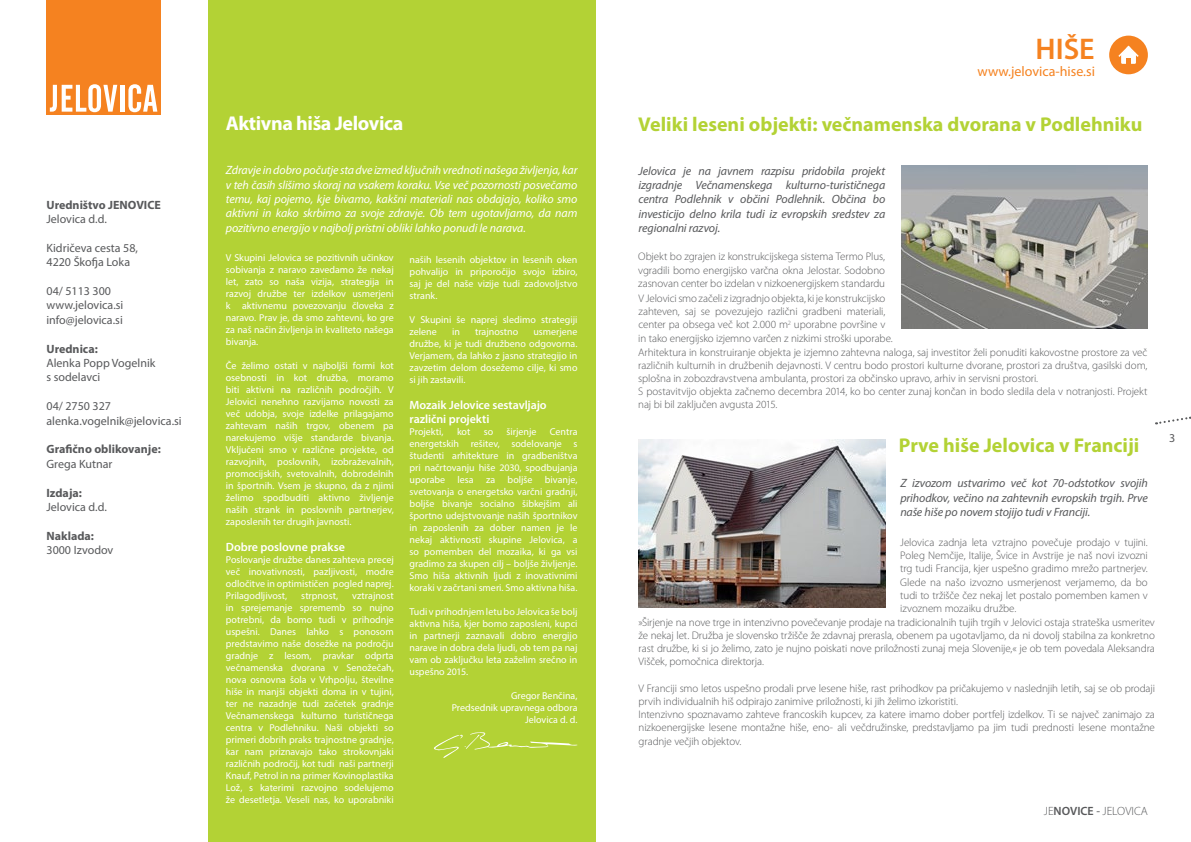
<style>
.page{position:relative;width:1191px;height:842px;background:#fff}
.page>*{position:absolute;margin:0;border:0;box-sizing:border-box;transform-origin:0 0}
.t1{font:600 30px "Myriad Pro";color:#f58220}
.t2{font:700 20px "Myriad Pro";color:#b3d235}
.t3{font:700 20px "Myriad Pro";letter-spacing:-.02em;color:#fff}
.t4{font:14px "Myriad Pro";color:#f58220}
.t5{font:italic 12px/14.4px "Myriad Pro";letter-spacing:-.01em;color:#58595b;text-align:justify}
.t6{font:italic 12px/14.4px "Myriad Pro";letter-spacing:-.01em;color:#fff;text-align:justify}
.t7{font:12px/14.4px "Myriad Pro";color:#58595b}
.t8{font:700 12px "Myriad Pro";color:#58595b}
.t9{font:600 12px/14.4px "Myriad Pro";letter-spacing:-.005em;color:#fff}
.t10{font:300 12px "Myriad Pro";color:#58595b}
.t11{font:300 11px/13.2px "Myriad Pro";letter-spacing:-.01em;color:#58595b;text-align:justify}
.t12{font:10px/12px "Myriad Pro";color:#fff;text-align:justify}
.s1{font-weight:600}
.s2{font-weight:400}
</style>
<div class="page">
<svg style="left:1156px;top:416px;width:34px;height:9px"></svg>
<div style="left:208px;top:0;width:387px;height:842px;background:#b3d235"></div>
<div style="left:1109px;top:36px;width:38px;height:38px;background:#f58220;border-radius:50%"></div>
<svg style="left:1118px;top:46px;width:20px;height:18px"></svg>
<img style="left:901px;top:166px;width:246px;height:163px">
<div style="left:46px;top:0;width:115px;height:115px;background:#f58220"></div>
<svg style="left:50px;top:84px;width:67px;height:28px"></svg>
<hr style="left:120px;top:85px;width:4px;height:27px;background:#fff">
<svg style="left:128px;top:84px;width:29px;height:28px"></svg>
<img style="left:638px;top:439px;width:247px;height:169px">
<svg style="left:434px;top:732px;width:143px;height:26px"></svg>
<p class="t8" style="left:46px;top:197px;width:116px">Uredništvo JENOVICE</p>
<p class="t7" style="left:46px;top:211px;width:62px">Jelovica d.d.</p>
<p class="t7" style="left:46px;top:240px;width:93px">Kidričeva cesta 58,<br>4220 Škofja Loka</p>
<p class="t7" style="left:46px;top:283px;width:78px">04/ 5113 300 www.jelovica.si info@jelovica.si</p>
<p class="t8" style="left:46px;top:341px;width:53px">Urednica:</p>
<p class="t7" style="left:46px;top:355px;width:110px">Alenka Popp Vogelnik s sodelavci</p>
<p class="t7" style="left:46px;top:399px;width:137px">04/ 2750 327 alenka.vogelnik@jelovica.si</p>
<p class="t8" style="left:46px;top:441px;width:116px">Grafično oblikovanje:</p>
<p class="t7" style="left:46px;top:456px;width:67px">Grega Kutnar</p>
<p class="t8" style="left:46px;top:485px;width:37px">Izdaja:</p>
<p class="t7" style="left:46px;top:499px;width:62px">Jelovica d.d.</p>
<p class="t8" style="left:46px;top:528px;width:49px">Naklada:</p>
<p class="t7" style="left:46px;top:543px;width:68px">3000 Izvodov</p>
<h2 class="t3" style="left:226px;top:110px;width:179px">Aktivna hiša Jelovica</h2>
<p class="t6" style="left:226px;top:163px;width:353px">Zdravje in dobro počutje sta dve izmed ključnih vrednoti našega življenja, kar v teh časih slišimo skoraj na vsakem koraku. Vse več pozornosti posvečamo temu, kaj pojemo, kje bivamo, kakšni materiali nas obdajajo, koliko smo aktivni in kako skrbimo za svoje zdravje. Ob tem ugotavljamo, da nam pozitivno energijo v najbolj pristni obliki lahko ponudi le narava.</p>
<p class="t12" style="left:226px;top:251px;width:169px">V Skupini Jelovica se pozitivnih učinkov sobivanja z naravo zavedamo že nekaj let, zato so naša vizija, strategija in razvoj družbe ter izdelkov usmerjeni k aktivnemu povezovanju človeka z naravo. Prav je, da smo zahtevni, ko gre za naš način življenja in kvaliteto našega bivanja.</p>
<p class="t12" style="left:226px;top:359px;width:169px">Če želimo ostati v najboljši formi kot osebnosti in kot družba, moramo biti aktivni na različnih področjih. V Jelovici nenehno razvijamo novosti za več udobja, svoje izdelke prilagajamo zahtevam naših trgov, obenem pa narekujemo višje standarde bivanja.<br>Vključeni smo v različne projekte, od razvojnih, poslovnih, izobraževalnih, promocijskih, svetovalnih, dobrodelnih in športnih. Vsem je skupno, da z njimi želimo spodbuditi aktivno življenje naših strank in poslovnih partnerjev, zaposlenih ter drugih javnosti.</p>
<p class="t9" style="left:226px;top:540px;width:121px">Dobre poslovne prakse</p>
<p class="t12" style="left:226px;top:554px;width:169px">Poslovanje družbe danes zahteva precej več inovativnosti, pazljivosti, modre odločitve in optimističen pogled naprej.<br>Prilagodljivost,</p>
<p class="t12" style="left:226px;top:590px;width:169px;text-indent:126px">vztrajnost in sprejemanje sprememb so nujno potrebni, da bomo tudi v prihodnje uspešni. Danes lahko s ponosom predstavimo naše dosežke na področju gradnje z lesom, pravkar odprta večnamenska dvorana v Senožečah, nova osnovna šola v Vrhpolju, številne hiše in manjši objekti doma in v tujini, ter ne nazadnje tudi začetek gradnje Večnamenskega kulturno turističnega centra v Podlehniku. Naši objekti so primeri dobrih praks trajnostne gradnje, kar nam priznavajo tako strokovnjaki različnih področij, kot tudi naši partnerji Knauf, Petrol in na primer Kovinoplastika Lož, s katerimi razvojno sodelujemo že desetletja. Veseli nas, ko uporabniki</p>
<p class="t12" style="left:301px;top:590px;width:38px">strpnost,</p>
<p class="t12" style="left:409px;top:253px;width:169px">naših lesenih objektov in lesenih oken pohvalijo in priporočijo svojo izbiro, saj je del naše vizije tudi zadovoljstvo strank.</p>
<p class="t12" style="left:409px;top:313px;width:169px">V Skupini še naprej sledimo strategiji zelene</p>
<p class="t12" style="left:409px;top:325px;width:169px;text-indent:124px">usmerjene družbe, ki je tudi družbeno odgovorna.<br>Verjamem, da lahko z jasno strategijo in zavzetim delom dosežemo cilje, ki smo si jih zastavili.</p>
<p class="t9" style="left:409px;top:397px;width:139px">Mozaik Jelovice sestavljajo različni projekti</p>
<p class="t12" style="left:409px;top:426px;width:36px">Projekti,</p>
<p class="t12" style="left:457px;top:426px;width:15px">kot</p>
<p class="t12" style="left:484px;top:426px;width:11px">so</p>
<p class="t12" style="left:506px;top:426px;width:31px">širjenje</p>
<p class="t12" style="left:452px;top:325px;width:9px">in</p>
<p class="t12" style="left:475px;top:325px;width:45px">trajnostno</p>
<p class="t12" style="left:409px;top:426px;width:169px;text-indent:140px">Centra energetskih rešitev, sodelovanje s študenti arhitekture in gradbeništva pri načrtovanju hiše 2030, spodbujanja uporabe lesa za boljše bivanje, svetovanja o energetsko varčni gradnji, boljše bivanje socialno šibkejšim ali športno udejstvovanje naših športnikov in zaposlenih za dober namen je le nekaj aktivnosti skupine Jelovica, a so pomemben del mozaika, ki ga vsi gradimo za skupen cilj – boljše življenje.<br>Smo hiša aktivnih ljudi z inovativnimi koraki v začrtani smeri. Smo aktivna hiša.</p>
<p class="t12" style="left:409px;top:606px;width:169px">Tudi v prihodnjem letu bo Jelovica še bolj aktivna hiša, kjer bomo zaposleni, kupci in partnerji zaznavali dobro energijo narave in dobra dela ljudi, ob tem pa naj vam ob zaključku leta zaželim srečno in uspešno 2015.</p>
<p class="t12" style="left:452px;top:690px;width:127px;text-align:right">Gregor Benčina,<br>Predsednik upravnega odbora<br>Jelovica d. d.</p>
<h1 class="t1" style="left:1035px;top:29px;width:61px">HIŠE</h1>
<h3 class="t4" style="left:977px;top:62px;width:119px">www.jelovica-hise.si</h3>
<h2 class="t2" style="left:638px;top:111px;width:505px">Veliki leseni objekti: večnamenska dvorana v Podlehniku</h2>
<p class="t5" style="left:638px;top:163px;width:248px">Jelovica je na javnem razpisu pridobila projekt izgradnje Večnamenskega kulturno-turističnega centra Podlehnik v občini Podlehnik. Občina bo investicijo delno krila tudi iz evropskih sredstev za regionalni razvoj.</p>
<p class="t11" style="left:638px;top:250px;width:248px">Objekt bo zgrajen iz konstrukcijskega sistema Termo Plus, vgradili bomo energijsko varčna okna Jelostar. Sodobno zasnovan center bo izdelan v nizkoenergijskem standardu</p>
<p class="t11" style="left:638px;top:292px;width:248px">V Jelovici smo začeli z izgradnjo objekta, ki je konstrukcijsko zahteven, saj se povezujejo različni gradbeni materiali, center pa obsega več kot 2.000 m<sup>2</sup> uporabne površine v</p>
<p class="t11" style="left:638px;top:332px;width:511px;text-align:left">in tako energijsko izjemno varčen z nizkimi stroški uporabe.<br>Arhitektura in konstruiranje objekta je izjemno zahtevna naloga, saj investitor želi ponuditi kakovostne prostore za več različnih kulturnih in družbenih dejavnosti. V centru bodo prostori kulturne dvorane, prostori za društva, gasilski dom, splošna in zobozdravstvena ambulanta, prostori za občinsko upravo, arhiv in servisni prostori.<br>S postavitvijo objekta začnemo decembra 2014, ko bo center zunaj končan in bodo sledila dela v notranjosti. Projekt naj bi bil zaključen avgusta 2015.</p>
<h2 class="t2" style="left:899px;top:432px;width:242px">Prve hiše Jelovica v Franciji</h2>
<p class="t5" style="left:900px;top:476px;width:249px">Z izvozom ustvarimo več kot 70-odstotkov svojih prihodkov, večino na zahtevnih evropskih trgih. Prve naše hiše po novem stojijo tudi v Franciji.</p>
<p class="t11" style="left:900px;top:536px;width:249px">Jelovica zadnja leta vztrajno povečuje prodajo v tujini.<br>Poleg Nemčije, Italije, Švice in Avstrije je naš novi izvozni trg tudi Francija, kjer uspešno gradimo mrežo partnerjev.<br>Glede na našo izvozno usmerjenost verjamemo, da bo tudi to tržišče čez nekaj let postalo pomemben kamen v izvoznem mozaiku družbe.</p>
<p class="t11" style="left:638px;top:616px;width:518px">»Širjenje na nove trge in intenzivno povečevanje prodaje na tradicionalnih tujih trgih v Jelovici ostaja strateška usmeritev že nekaj let. Družba je slovensko tržišče že zdavnaj prerasla, obenem pa ugotavljamo, da ni dovolj stabilna za konkretno rast družbe, ki si jo želimo, zato je nujno poiskati nove priložnosti zunaj meja Slovenije,« je ob tem povedala Aleksandra Višček, pomočnica direktorja.</p>
<p class="t11" style="left:638px;top:682px;width:518px;text-align:left">V Franciji smo letos uspešno prodali prve lesene hiše, rast prihodkov pa pričakujemo v naslednjih letih, saj se ob prodaji prvih individualnih hiš odpirajo zanimive priložnosti, ki jih želimo izkoristiti.<br>Intenzivno spoznavamo zahteve francoskih kupcev, za katere imamo dober portfelj izdelkov. Ti se največ zanimajo za nizkoenergijske lesene montažne hiše, eno- ali večdružinske, predstavljamo pa jim tudi prednosti lesene montažne gradnje večjih objektov.</p>
<p class="t7" style="left:1169px;top:431px;width:8px">3</p>
<p class="t10" style="left:1044px;top:804px;width:105px">JE<span class="s1">NOVICE</span> <span class="s2">-</span> JELOVICA</p>
</div>
